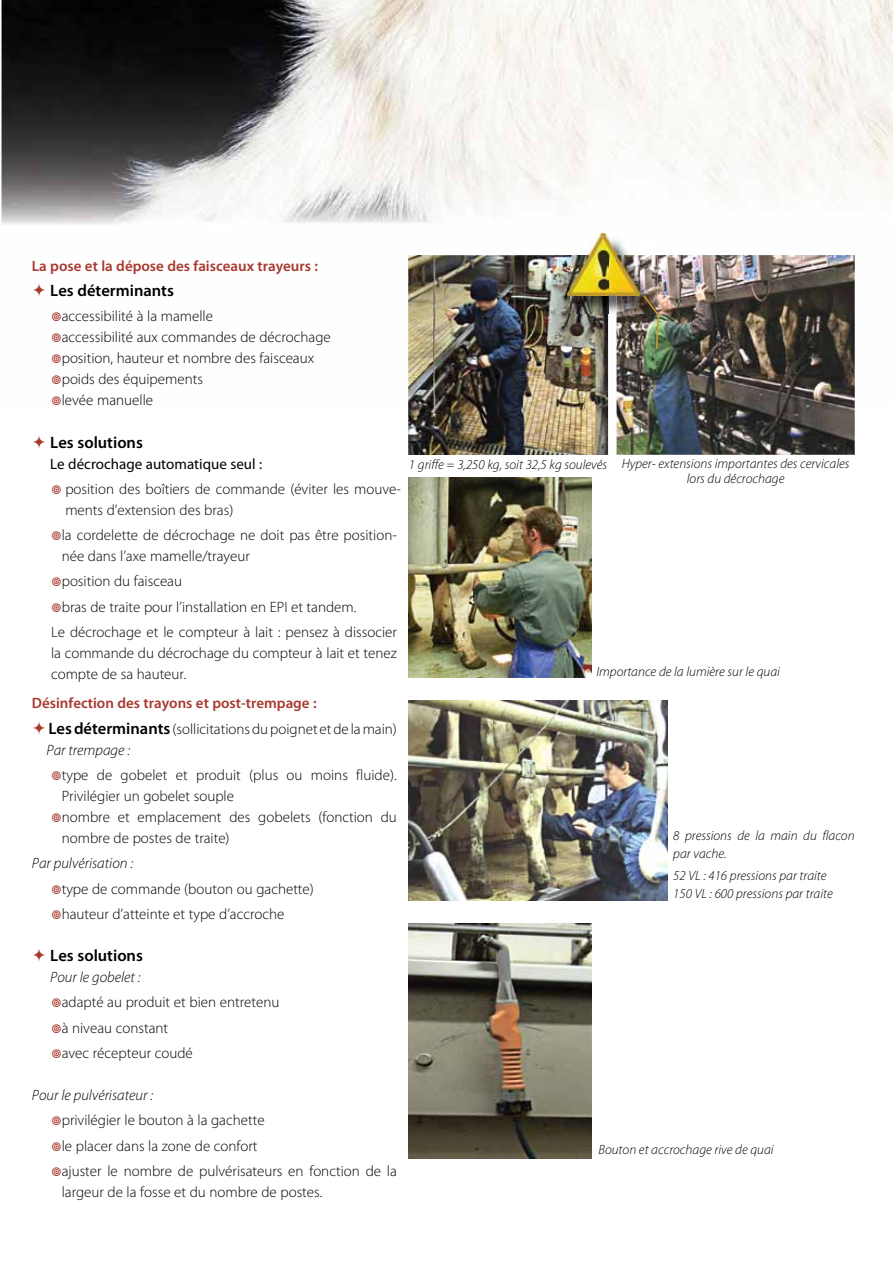
<style>
.page{position:relative;width:893px;height:1263px;background:#fff}
.page>*{position:absolute;margin:0;border:0;box-sizing:border-box;transform-origin:0 0}
.t1{font:600 16.5px "Myriad Pro";color:#000}
.t2{font:300 15px/21px "Myriad Pro";color:#000}
.t3{font:600 15px/25.2px "Myriad Pro";color:#a8382e}
.t4{font:italic 300 15px "Myriad Pro";color:#000}
.t5{font:15px "Myriad Pro";color:#000}
.t6{font:italic 300 13.5px/18px "Myriad Pro";color:#000}
.s1{font-size:16.5px;color:#000}
.s2{font-weight:300;color:#000}
</style>
<div class="page">
<img style="left:2px;top:0;width:891px;height:406px">
<img style="left:408px;top:924px;width:183px;height:234px">
<img style="left:408px;top:701px;width:260px;height:199px">
<img style="left:408px;top:255px;width:200px;height:200px">
<img style="left:408px;top:477px;width:183px;height:200px">
<img style="left:617px;top:255px;width:238px;height:200px">
<img style="left:608px;top:236px;width:49px;height:78px">
<img style="left:570px;top:295px;width:38px;height:19px">
<img style="left:617px;top:255px;width:40px;height:59px">
<img style="left:567px;top:233px;width:72px;height:22px">
<img style="left:567px;top:255px;width:3px;height:40px">
<img style="left:570px;top:236px;width:69px;height:59px">
<img style="left:617px;top:255px;width:22px;height:40px">
<svg style="left:643px;top:295px;width:16px;height:54px"></svg>
<svg style="left:33px;top:284px;width:12px;height:12px"></svg>
<svg style="left:52px;top:313px;width:9px;height:8px"></svg>
<svg style="left:52px;top:334px;width:9px;height:8px"></svg>
<svg style="left:52px;top:355px;width:9px;height:8px"></svg>
<svg style="left:52px;top:376px;width:9px;height:8px"></svg>
<svg style="left:52px;top:397px;width:9px;height:8px"></svg>
<p class="t3" style="left:32px;top:253px;width:288px">La pose et la dépose des faisceaux trayeurs :</p>
<p class="t1" style="left:50px;top:280px;width:125px">Les déterminants</p>
<p class="t2" style="left:62px;top:306px;width:271px">accessibilité à la mamelle<br>accessibilité aux commandes de décrochage position, hauteur et nombre des faisceaux poids des équipements<br>levée manuelle</p>
<p class="t1" style="left:50px;top:432px;width:94px">Les solutions</p>
<p class="t5" style="left:50px;top:454px;width:214px">Le décrochage automatique seul :</p>
<p class="t2" style="left:65px;top:478px;width:337px">position des boîtiers de commande (éviter les mouve&shy;ments d’extension des bras)</p>
<p class="t2" style="left:62px;top:524px;width:337px">la cordelette de décrochage ne doit pas être position&shy;née dans l’axe mamelle/trayeur</p>
<p class="t2" style="left:62px;top:571px;width:122px">position du faisceau</p>
<p class="t2" style="left:62px;top:596px;width:296px">bras de traite pour l’installation en EPI et tandem.</p>
<p class="t2" style="left:51px;top:621px;width:347px">Le décrochage et le compteur à lait : pensez à dissocier</p>
<p class="t2" style="left:51px;top:642px;width:347px">la commande du décrochage du compteur à lait et tenez compte de sa hauteur.</p>
<p class="t3" style="left:49px;top:690px;width:350px;text-indent:-17px">Désinfection des trayons et post-trempage :<br><span class="s1">Les déterminants</span> <span class="s2">(sollicitations du poignet et de la main)</span></p>
<p class="t4" style="left:47px;top:741px;width:85px">Par trempage :</p>
<p class="t2" style="left:62px;top:764px;width:337px">type de gobelet et produit (plus ou moins fluide).<br>Privilégier un gobelet souple<br>nombre et emplacement des gobelets (fonction du nombre de postes de traite)</p>
<p class="t4" style="left:32px;top:854px;width:103px">Par pulvérisation :</p>
<p class="t2" style="left:62px;top:876px;width:254px;line-height:25.2px">type de commande (bouton ou gachette) hauteur d’atteinte et type d’accroche</p>
<p class="t1" style="left:50px;top:945px;width:94px">Les solutions</p>
<p class="t4" style="left:50px;top:968px;width:92px">Pour le gobelet :</p>
<p class="t2" style="left:62px;top:989px;width:219px;line-height:25.2px">adapté au produit et bien entretenu à niveau constant<br>avec récepteur coudé</p>
<p class="t4" style="left:32px;top:1086px;width:123px">Pour le pulvérisateur :</p>
<p class="t2" style="left:62px;top:1107px;width:337px;line-height:25.2px">privilégier le bouton à la gachette<br>le placer dans la zone de confort<br>ajuster le nombre de pulvérisateurs en fonction de la</p>
<p class="t2" style="left:62px;top:1181px;width:262px">largeur de la fosse et du nombre de postes.</p>
<p class="t6" style="left:687px;top:456px;width:164px;line-height:15px;text-indent:-278px">1 griffe = 3,250 kg, soit 32,5 kg soulevés Hyper- extensions importantes des cervicales lors du décrochage</p>
<p class="t6" style="left:596px;top:662px;width:185px">Importance de la lumière sur le quai</p>
<p class="t6" style="left:673px;top:826px;width:183px">8 pressions de la main du flacon par vache.</p>
<p class="t6" style="left:673px;top:867px;width:161px">52 VL : 416 pressions par traite<br>150 VL : 600 pressions par traite</p>
<p class="t6" style="left:599px;top:1140px;width:176px">Bouton et accrochage rive de quai</p>
</div>
